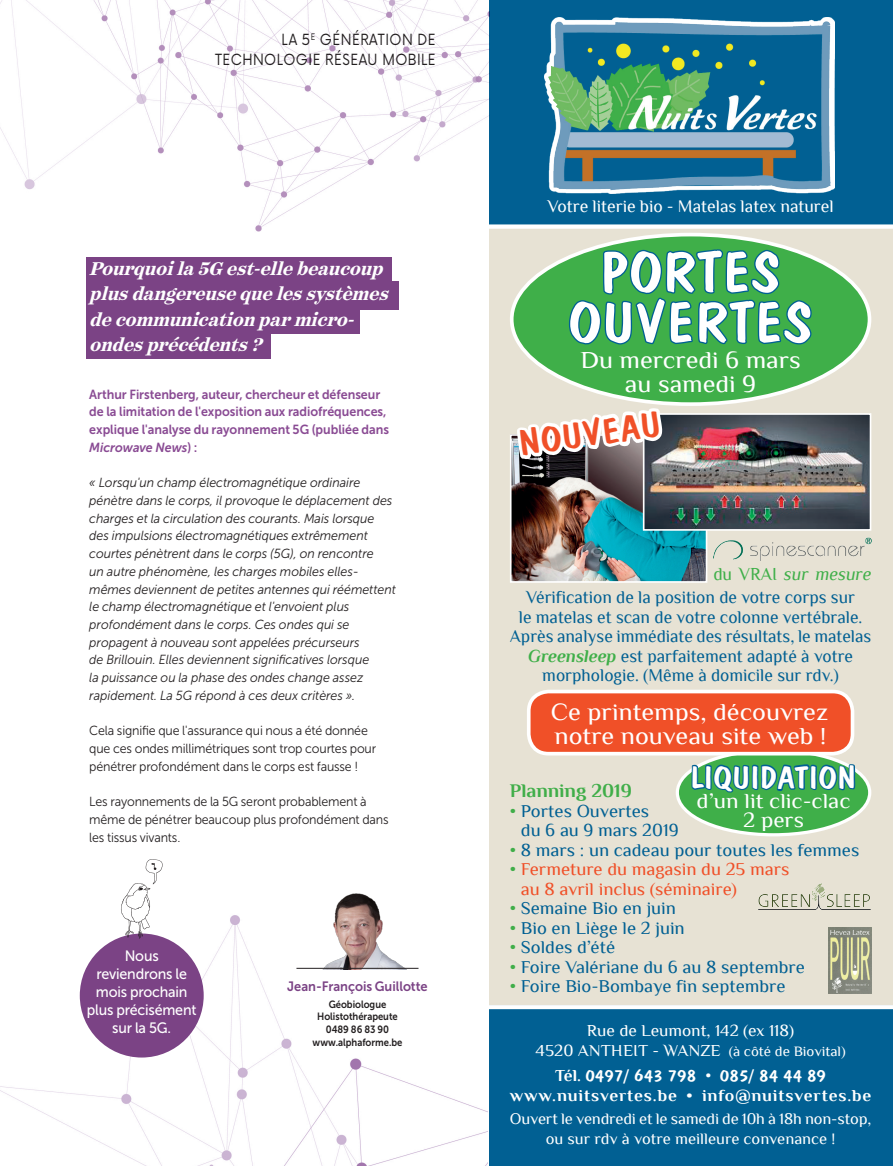
<style>
.page{position:relative;width:893px;height:1166px;background:#fff}
.page>*{position:absolute;margin:0;border:0;box-sizing:border-box;transform-origin:0 0}
.t1{font:57px/50.2px "Dom Casual BT";color:#fff;text-align:center;scale:1.18 1}
.t2{font:36px "Dom Casual BT";color:#f05028;scale:1.18 1}
.t3{font:31.65px "Dom Casual BT";color:#fff;scale:1.18 1}
.t4{font:24.3px/24px "Philosopher";color:#fff;scale:1.07 1}
.t5{font:21.45px/18.1px "Philosopher";color:#fff;text-align:center;scale:1.07 1}
.t6{font:italic 700 21px/25.5px "Surveyor Text";color:#fff;scale:.9 1}
.t7{font:700 19.2px "Philosopher";color:#40ae49;scale:1.04 1}
.t8{font:italic 18.3px "Philosopher";color:#3faf49}
.t9{font:18px/19.5px "Philosopher";color:#016093;text-align:center}
.t10{font:18px/19.5px "Philosopher";color:#016093;scale:1.04 1}
.t11{font:18px/19.5px "Philosopher";color:#f05028;scale:1.04 1}
.t12{font:17.7px "Philosopher";color:#fff}
.t13{font:16.8px/20.1px "Philosopher";color:#fff;text-align:center;scale:1.04 1}
.t14{font:700 16.8px "Philosopher";letter-spacing:.05em;color:#fff;scale:1.04 1}
.t15{font:16.8px "Dom Casual";color:#fff;scale:1.14 1}
.t16{font:15.9px/19.2px "Philosopher";letter-spacing:-.01em;color:#fff;text-align:center;scale:1.04 1}
.t17{font:15px/18px "Museo Sans 500";letter-spacing:-.015em;color:#fff;text-align:center;scale:.95 1}
.t18{font:15px/19.5px "Now";letter-spacing:.035em;color:#231f20;text-align:right;scale:.9 1}
.t19{font:13.5px "Museo Sans 700";color:#7b4385;scale:.95 1}
.t20{font:italic 13.2px/17.7px "Museo Sans 300";letter-spacing:-.005em;color:#231f20;scale:.95 1}
.t21{font:13.2px/17.7px "Museo Sans 300";letter-spacing:-.015em;color:#231f20;scale:.95 1}
.t22{font:13.2px/17.7px "Museo Sans 700";color:#8a4b94;scale:.95 1}
.t23{font:10.5px/12.6px "Museo Sans 700";color:#231f20;text-align:center;scale:.9 1}
.s1{font-style:italic}
.s2{font-style:normal}
.s3{font-weight:700;font-style:italic;color:#3faf49}
.s4{color:#40ae49}
.s5{font-size:14.4px}
.s6{font-family:"Philosopher";font-weight:700}
.s7{font-family:"Philosopher"}
</style>
<div class="page">
<img style="left:0;top:915px;width:488px;height:250px">
<div style="left:490px;top:0;width:403px;height:1165px;background:#e7e2d4"></div>
<div style="left:490px;top:0;width:403px;height:226px;background:#016093"></div>
<svg style="left:544px;top:17px;width:291px;height:177px"></svg>
<img style="left:549px;top:20px;width:285px;height:171px">
<div style="left:490px;top:1005px;width:403px;height:160px;background:#016093"></div>
<svg style="left:490px;top:1005px;width:403px;height:3px"></svg>
<div style="left:490px;top:224px;width:403px;height:5px;background:#fff"></div>
<img style="left:758px;top:883px;width:113px;height:27px">
<img style="left:513px;top:542px;width:191px;height:37px">
<div style="left:510px;top:434px;width:197px;height:148px;border:2px solid #fff"></div>
<img style="left:713px;top:537px;width:158px;height:23px">
<img style="left:814px;top:416px;width:54px;height:111px">
<div style="left:643px;top:413px;width:228px;height:117px;border:2px solid #fff"></div>
<img style="left:829px;top:927px;width:42px;height:65px">
<div style="left:512px;top:234px;width:357px;height:170px;background:#3faf49;border-radius:50%"></div>
<div style="left:677px;top:750px;width:193px;height:84px;background:#3faf49;border-radius:50%"></div>
<div style="left:676px;top:748px;width:195px;height:88px;border:3px solid #fff;border-radius:50%"></div>
<svg style="left:690px;top:694px;width:166px;height:99px"></svg>
<div style="left:529px;top:691px;width:323px;height:62px;background:#f05028;border-radius:20px"></div>
<div style="left:527px;top:689px;width:327px;height:66px;border:4px solid #fff;border-radius:20px"></div>
<img style="left:511px;top:247px;width:303px;height:295px">
<img style="left:298px;top:893px;width:119px;height:74px">
<hr style="left:296px;top:967px;width:122px;height:1px;background:#231f20">
<div style="left:80px;top:933px;width:124px;height:124px;background:#7b4385;border-radius:50%"></div>
<svg style="left:121px;top:859px;width:42px;height:79px"></svg>
<img style="left:0;top:0;width:490px;height:752px">
<p class="t18" style="left:215px;top:29px;width:247px">LA 5<sup>E</sup> GÉNÉRATION DE<br>TECHNOLOGIE RÉSEAU MOBILE</p>
<h3 class="t6" style="left:89px;top:255px;width:341px">Pourquoila5G est-ellebeaucoup plusdangereusequelessystèmes decommunicationparmicro&shy;ondesprécédents?</h3>
<p class="t22" style="left:89px;top:385px;width:317px">Arthur Firstenberg, auteur, chercheur et défenseur de la limitation de l'exposition aux radiofréquences, explique l'analyse du rayonnement 5G (publiée dans <span class="s1">Microwave News</span>) :</p>
<p class="t20" style="left:89px;top:474px;width:324px">« Lorsqu'un champ électromagnétique ordinaire pénètre dans le corps, il provoque le déplacement des charges et la circulation des courants. Mais lorsque des impulsions électromagnétiques extrêmement courtes pénètrent dans le corps (5G), on rencontre<br>un autre phénomène, les charges mobiles elles&shy;mêmes deviennent de petites antennes qui réémettent le champ électromagnétique et l'envoient plus profondément dans le corps. Ces ondes qui se propagent à nouveau sont appelées précurseurs<br>de Brillouin. Elles deviennent significatives lorsque<br>la puissance ou la phase des ondes change assez rapidement. La 5G répond à ces deux critères ».</p>
<p class="t21" style="left:89px;top:721px;width:304px">Cela signifie que l'assurance qui nous a été donnée que ces ondes millimétriques sont trop courtes pour pénétrer profondément dans le corps est fausse !</p>
<p class="t21" style="left:89px;top:792px;width:317px">Les rayonnements de la 5G seront probablement à même de pénétrer beaucoup plus profondément dans les tissus vivants.</p>
<p class="t17" style="left:87px;top:946px;width:117px">Nous reviendrons le mois prochain plus précisément sur la 5G.</p>
<p class="t19" style="left:287px;top:978px;width:149px">Jean-François Guillotte</p>
<p class="t23" style="left:313px;top:997px;width:101px">Géobiologue<br>Holistothérapeute<br>0489 86 83 90 www.alphaforme.be</p>
<h3 class="t12" style="left:547px;top:197px;width:288px">Votre literie bio - Matelas latex naturel</h3>
<h1 class="t1" style="left:568px;top:246px;width:210px">PORTES<br>OUVERTES</h1>
<h3 class="t4" style="left:580px;top:348px;width:208px;text-align:center">Du mercredi 6 mars au samedi 9</h3>
<h2 class="t2" style="left:516px;top:421px;width:123px;rotate:-8deg">NOUVEAU</h2>
<h3 class="t8" style="left:713px;top:564px;width:159px"><span class="s2">du VRAI</span> sur mesure</h3>
<h3 class="t9" style="left:510px;top:587px;width:363px">Vérification de la position de votre corps sur<br>le matelas et scan de votre colonne vertébrale.<br>Après analyse immédiate des résultats, le matelas <span class="s3">Greensleep</span> est parfaitement adapté à votre morphologie. (Même à domicile sur rdv.)</h3>
<h3 class="t4" style="left:551px;top:699px;width:261px">Ce printemps, découvrez notre nouveau site web !</h3>
<h3 class="t3" style="left:690px;top:758px;width:142px">LIQUIDATION</h3>
<h3 class="t5" style="left:697px;top:792px;width:145px">d’un lit clic-clac<br>2 pers</h3>
<h3 class="t7" style="left:510px;top:780px;width:119px">Planning 2019</h3>
<h3 class="t10" style="left:521px;top:800px;width:153px;text-indent:-11px"><span class="s4">•</span> Portes Ouvertes<br>du 6 au 9 mars 2019</h3>
<h3 class="t10" style="left:510px;top:839px;width:337px"><span class="s4">•</span> 8 mars : un cadeau pour toutes les femmes</h3>
<h3 class="t11" style="left:521px;top:859px;width:260px;text-indent:-11px"><span class="s4">•</span> Fermeture du magasin du 25 mars au 8 avril inclus (séminaire)</h3>
<h3 class="t10" style="left:510px;top:898px;width:161px"><span class="s4">•</span> Semaine Bio en juin</h3>
<h3 class="t10" style="left:510px;top:917px;width:170px"><span class="s4">•</span> Bio en Liège le 2 juin</h3>
<h3 class="t10" style="left:510px;top:937px;width:103px"><span class="s4">•</span> Soldes d’été</h3>
<h3 class="t10" style="left:510px;top:956px;width:285px"><span class="s4">•</span> Foire Valériane du 6 au 8 septembre</h3>
<h3 class="t10" style="left:510px;top:976px;width:267px"><span class="s4">•</span> Foire Bio-Bombaye fin septembre</h3>
<p class="t13" style="left:536px;top:1020px;width:300px">Rue de Leumont, 142 (ex 118)<br>4520 ANTHEIT - WANZE <span class="s5">(à côté de Biovital)</span></p>
<p class="t15" style="left:555px;top:1064px;width:239px"><span class="s6">Tél.</span> 0497/ 643 798 <span class="s7">•</span> 085/ 84 44 89</p>
<p class="t14" style="left:510px;top:1085px;width:349px">www.nuitsvertes.be • info@nuitsvertes.be</p>
<p class="t16" style="left:510px;top:1109px;width:349px">Ouvert le vendredi et le samedi de 10h à 18h non-stop, ou sur rdv à votre meilleure convenance !</p>
</div>
